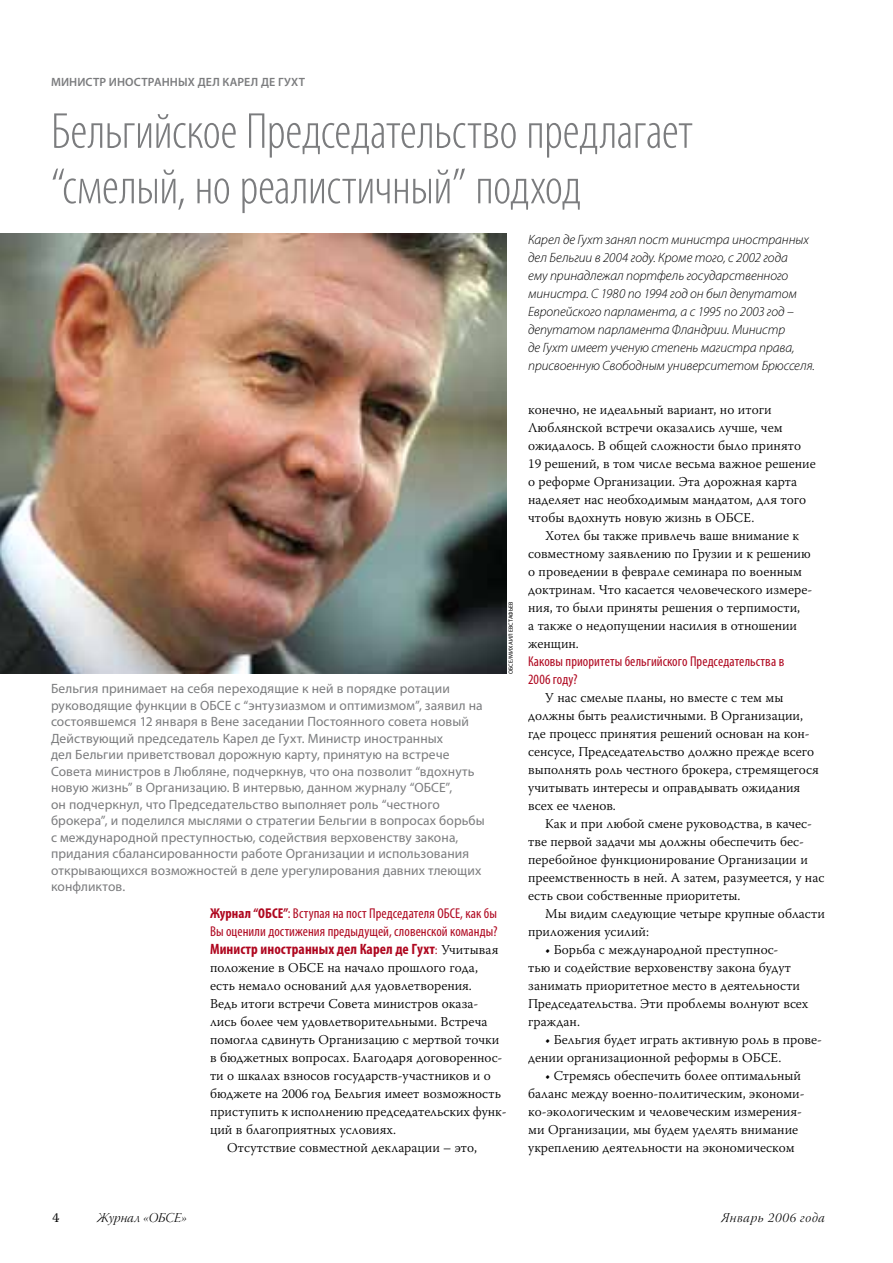
<style>
.page{position:relative;width:893px;height:1263px;background:#fff}
.page>*{position:absolute;margin:0;border:0;box-sizing:border-box;transform-origin:0 0}
.t1{font:300 condensed 51px/55.5px "Myriad Pro";letter-spacing:-.015em;color:#7b7c7e}
.t2{font:700 condensed 15px "Myriad Pro";letter-spacing:.005em;color:#af071f}
.t3{font:condensed 14.25px/18px "Myriad Pro";letter-spacing:.005em;color:#af071f}
.t4{font:300 13.5px/18px "Warnock Pro";color:#000}
.t5{font:13.5px/16.5px "Myriad Pro";letter-spacing:.01em;color:#7b7c7e}
.t6{font:italic 300 13.5px/18px "Myriad Pro";letter-spacing:-.005em;color:#000}
.t7{font:13.5px "Warnock Pro Light It Disp";letter-spacing:.045em;color:#000}
.t8{font:13.5px "Warnock Pro Light It Disp";letter-spacing:.01em;color:#000}
.t9{font:13.5px "Warnock Pro";color:#000}
.t10{font:600 12px "Myriad Pro";letter-spacing:.01em;color:#7b7c7e}
.t11{font:6px "Myriad Pro";letter-spacing:.02em;color:#000}
.s1{font-weight:700}
.s2{font-family:"Warnock Pro";font-weight:300;font-stretch:normal;font-size:13.5px}
.s3{font-family:"Warnock Pro";font-weight:300;font-stretch:normal;font-size:13.5px;color:#000}
</style>
<div class="page">
<img style="left:1px;top:234px;width:506px;height:440px">
<p class="t10" style="left:51px;top:74px;width:256px">МИНИСТР ИНОСТРАННЫХ ДЕЛ КАРЕЛ ДЕ ГУХТ</p>
<h1 class="t1" style="left:51px;top:102px;width:643px">Бельгийское Председательство предлагает “смелый, но реалистичный” подход</h1>
<p class="t5" style="left:51px;top:680px;width:435px">Бельгия принимает на себя переходящие к ней в порядке ротации руководящие функции в ОБСЕ с “энтузиазмом и оптимизмом”, заявил на состоявшемся 12 января в Вене заседании Постоянного совета новый Действующий председатель Карел де Гухт. Министр иностранных<br>дел Бельгии приветствовал дорожную карту, принятую на встрече Совета министров в Любляне, подчеркнув, что она позволит “вдохнуть новую жизнь” в Организацию. В интервью, данном журналу “ОБСЕ”,<br>он подчеркнул, что Председательство выполняет роль “честного брокера”, и поделился мыслями о стратегии Бельгии в вопросах борьбы с международной преступностью, содействия верховенству закона, придания сбалансированности работе Организации и использования открывающихся возможностей в деле урегулирования давних тлеющих конфликтов.</p>
<p class="t11" style="left:507px;top:674px;width:74px;rotate:-90deg">ОБСЕ/МИХАИЛ ЕВСТАФЬЕВ</p>
<p class="t3" style="left:210px;top:904px;width:289px"><span class="s1">Журнал “ОБСЕ”</span>: Вступая на пост Председателя ОБСЕ, как бы<br>Вы оценили достижения предыдущей, словенской команды?</p>
<p class="t2" style="left:210px;top:940px;width:290px">Министр иностранных дел Карел де Гухт<span class="s2">:</span> <span class="s3">Учитывая</span></p>
<p class="t4" style="left:210px;top:958px;width:269px">положение в ОБСЕ на начало прошлого года,</p>
<p class="t4" style="left:210px;top:976px;width:263px">есть немало оснований для удовлетворения.</p>
<p class="t4" style="left:210px;top:994px;width:270px">Ведь итоги встречи Совета министров оказа-</p>
<p class="t4" style="left:210px;top:1012px;width:279px">лись более чем удовлетворительными. Встреча</p>
<p class="t4" style="left:210px;top:1030px;width:291px">помогла сдвинуть Организацию с мертвой точки</p>
<p class="t4" style="left:210px;top:1048px;width:294px">в бюджетных вопросах. Благодаря договореннос-</p>
<p class="t4" style="left:210px;top:1066px;width:282px">ти о шкалах взносов государств-участников и о</p>
<p class="t4" style="left:210px;top:1084px;width:293px">бюджете на 2006 год Бельгия имеет возможность</p>
<p class="t4" style="left:210px;top:1102px;width:298px">приступить к исполнению председательских функ-</p>
<p class="t4" style="left:210px;top:1120px;width:188px">ций в благоприятных условиях.</p>
<p class="t4" style="left:227px;top:1138px;width:251px">Отсутствие совместной декларации – это,</p>
<p class="t6" style="left:528px;top:230px;width:288px">Карел де Гухт занял пост министра иностранных дел Бельгии в 2004 году. Кроме того, с 2002 года<br>ему принадлежал портфель государственного министра. С 1980 по 1994 год он был депутатом Европейского парламента, а с 1995 по 2003 год – депутатом парламента Фландрии. Министр<br>де Гухт имеет ученую степень магистра права, присвоенную Свободным университетом Брюсселя.</p>
<p class="t4" style="left:528px;top:400px;width:289px">конечно, не идеальный вариант, но итоги Люблянской встречи оказались лучше, чем ожидалось. В общей сложности было принято 19 решений, в том числе весьма важное решение о реформе Организации. Эта дорожная карта наделяет нас необходимым мандатом, для того чтобы вдохнуть новую жизнь в ОБСЕ.</p>
<p class="t4" style="left:528px;top:526px;width:286px;text-indent:17px">Хотел бы также привлечь ваше внимание к совместному заявлению по Грузии и к решению о проведении в феврале семинара по военным доктринам. Что касается человеческого измере&shy;ния, то были приняты решения о терпимости,<br>а также о недопущении насилия в отношении женщин.</p>
<p class="t3" style="left:528px;top:652px;width:258px">Каковы приоритеты бельгийского Председательства в<br>2006 году?</p>
<p class="t4" style="left:528px;top:688px;width:292px;text-indent:17px">У нас смелые планы, но вместе с тем мы должны быть реалистичными. В Организации, где процесс принятия решений основан на кон&shy;сенсусе, Председательство должно прежде всего выполнять роль честного брокера, стремящегося учитывать интересы и оправдывать ожидания всех ее членов.</p>
<p class="t4" style="left:528px;top:814px;width:298px;text-indent:17px">Как и при любой смене руководства, в качес&shy;тве первой задачи мы должны обеспечить бес&shy;перебойное функционирование Организации и преемственность в ней. А затем, разумеется, у нас есть свои собственные приоритеты.</p>
<p class="t4" style="left:528px;top:904px;width:298px;text-indent:17px">Мы видим следующие четыре крупные области приложения усилий:</p>
<p class="t4" style="left:528px;top:940px;width:282px;text-indent:17px">• Борьба с международной преступнос-<br>тью и содействие верховенству закона будут занимать приоритетное место в деятельности Председательства. Эти проблемы волнуют всех граждан.</p>
<p class="t4" style="left:528px;top:1030px;width:295px;text-indent:17px">• Бельгия будет играть активную роль в прове&shy;дении организационной реформы в ОБСЕ.</p>
<p class="t4" style="left:528px;top:1066px;width:278px;text-indent:17px">• Стремясь обеспечить более оптимальный баланс между военно-политическим, экономи&shy;ко-экологическим и человеческим измерения&shy;ми Организации, мы будем уделять внимание укреплению деятельности на экономическом</p>
<p class="t9" style="left:53px;top:1210px;width:8px">4</p>
<p class="t8" style="left:97px;top:1209px;width:92px">Журнал «ОБСЕ»</p>
<p class="t7" style="left:721px;top:1209px;width:105px">Январь 2006 года</p>
</div>
